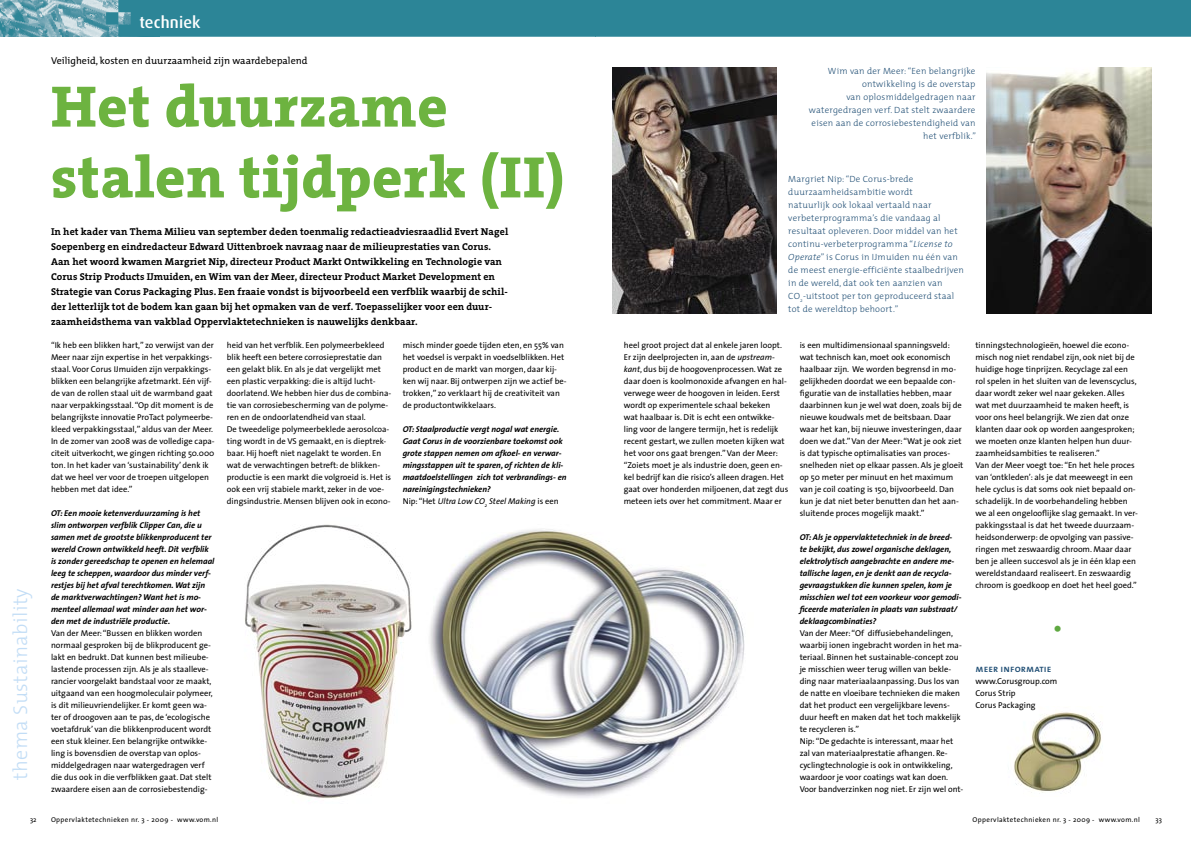
<style>
.page{position:relative;width:1191px;height:842px;background:#fff}
.page>*{position:absolute;margin:0;border:0;box-sizing:border-box;transform-origin:0 0}
.kop{font:800 59px/70.8px "The Serif";letter-spacing:.01em;color:#6db340}
.platte_tekst{font:25px "The Sans";color:#5fa841}
.platte_tekst-2{font:300 20px "The Mix";letter-spacing:.02em;color:#c2ddf6}
.t1{font:500 16.2px "Dax";letter-spacing:.01em;color:#fff}
.intro{font:700 10px/15px "The Serif";letter-spacing:.005em;color:#000}
.chapeau{font:10px "The Mix";letter-spacing:.005em;color:#000}
.subkop{font:10px "The Mix Semi Bold Caps";letter-spacing:.01em;color:#214f75}
.streamer{font:300 9px/13px "The Mix";letter-spacing:.025em;color:#214f75;text-align:right}
.platte_tekst-3{font:8.5px/12px "The Sans";color:#000}
.bold_italic{font:italic 700 8.5px/12px "The Sans";color:#000}
.platte_tekst-4{font:italic 8.5px "The Sans";color:#000}
.t2{font:7px "The Sans";letter-spacing:.05em;color:#000}
.s1{font-style:normal}
.s2{font-style:italic}
</style>
<div class="page">
<img style="left:0;top:0;width:106px;height:37px">
<div style="left:106px;top:0;width:1085px;height:37px;background:#2c8597"></div>
<img style="left:1013px;top:712px;width:89px;height:81px">
<img style="left:612px;top:67px;width:165px;height:246px">
<img style="left:986px;top:67px;width:165px;height:246px">
<img style="left:429px;top:529px;width:316px;height:269px">
<img style="left:245px;top:524px;width:167px;height:274px">
<p class="platte_tekst-2" style="left:4px;top:780px;width:193px;rotate:-90deg">thema Sustainability</p>
<p class="t1" style="left:139px;top:14px;width:63px">techniek</p>
<p class="chapeau" style="left:51px;top:52px;width:258px">Veiligheid, kosten en duurzaamheid zijn waardebepalend</p>
<p class="kop" style="left:51px;top:70px;width:515px">Het duurzame stalen tijdperk (II)</p>
<p class="intro" style="left:51px;top:224px;width:459px">In het kader van Thema Milieu van september deden toenmalig redactieadviesraadlid Evert Nagel Soepenberg en eindredacteur Edward Uittenbroek navraag naar de milieuprestaties van Corus.<br>Aan het woord kwamen Margriet Nip, directeur Product Markt Ontwikkeling en Technologie van Corus Strip Products IJmuiden, en Wim van der Meer, directeur Product Market Development en Strategie van Corus Packaging Plus. Een fraaie vondst is bijvoorbeeld een verfblik waarbij de schil&shy;der letterlijk tot de bodem kan gaan bij het opmaken van de verf. Toepasselijker voor een duur&shy;zaamheidsthema van vakblad Oppervlaktetechnieken is nauwelijks denkbaar.</p>
<p class="platte_tekst-3" style="left:51px;top:339px;width:165px">“Ik heb een blikken hart,” zo verwijst van der Meer naar zijn expertise in het verpakkings&shy;staal. Voor Corus IJmuiden zijn verpakkings&shy;blikken een belangrijke afzetmarkt. Eén vijf&shy;de van de rollen staal uit de warmband gaat naar verpakkingsstaal. “Op dit moment is de belangrijkste innovatie ProTact polymeerbe&shy;kleed verpakkingsstaal,” aldus van der Meer.<br>In de zomer van 2008 was de volledige capa&shy;citeit uitverkocht, we gingen richting 50.000 ton. In het kader van ‘sustainability’ denk ik dat we heel ver voor de troepen uitgelopen hebben met dat idee.”</p>
<p class="bold_italic" style="left:51px;top:507px;width:165px">OT: Een mooie ketenverduurzaming is het slim ontworpen verfblik Clipper Can, die u samen met de grootste blikkenproducent ter wereld Crown ontwikkeld heeft. Dit verfblik is zonder gereedschap te openen en helemaal leeg te scheppen, waardoor dus minder verf&shy;restjes bij het afval terechtkomen. Wat zijn de marktverwachtingen? Want het is mo&shy;menteel allemaal wat minder aan het wor&shy;den met de industriële productie.</p>
<p class="platte_tekst-3" style="left:51px;top:627px;width:163px">Van der Meer: “Bussen en blikken worden normaal gesproken bij de blikproducent ge&shy;lakt en bedrukt. Dat kunnen best milieube&shy;lastende processen zijn. Als je als staalleve&shy;rancier voorgelakt bandstaal voor ze maakt, uitgaand van een hoogmoleculair polymeer, is dit milieuvriendelijker. Er komt geen wa&shy;ter of droogoven aan te pas, de ‘ecologische voetafdruk’ van die blikkenproducent wordt een stuk kleiner. Een belangrijke ontwikke&shy;ling is bovensdien de overstap van oplos&shy;middelgedragen naar watergedragen verf die dus ook in die verfblikken gaat. Dat stelt zwaardere eisen aan de corrosiebestendig-</p>
<p class="platte_tekst-3" style="left:227px;top:339px;width:166px">heid van het verfblik. Een polymeerbekleed blik heeft een betere corrosieprestatie dan een gelakt blik. En als je dat vergelijkt met een plastic verpakking: die is altijd lucht&shy;doorlatend. We hebben hier dus de combina&shy;tie van corrosiebescherming van de polyme&shy;ren en de ondoorlatendheid van staal.</p>
<p class="platte_tekst-3" style="left:227px;top:423px;width:166px">De tweedelige polymeerbeklede aerosolcoa&shy;ting wordt in de VS gemaakt, en is dieptrek&shy;baar. Hij hoeft niet nagelakt te worden. En wat de verwachtingen betreft: de blikken&shy;productie is een markt die volgroeid is. Het is ook een vrij stabiele markt, zeker in de voe&shy;dingsindustrie. Mensen blijven ook in econo-</p>
<p class="platte_tekst-3" style="left:403px;top:339px;width:165px">misch minder goede tijden eten, en 55% van het voedsel is verpakt in voedselblikken. Het product en de markt van morgen, daar kij&shy;ken wíj naar. Bij ontwerpen zijn we actief be&shy;trokken,” zo verklaart hij de creativiteit van de productontwikkelaars.</p>
<p class="bold_italic" style="left:403px;top:423px;width:165px">OT: Staalproductie vergt nogal wat energie.<br>Gaat Corus in de voorzienbare toekomst ook grote stappen nemen om afkoel- en verwar&shy;mingsstappen uit te sparen, of richten de kli&shy;maatdoelstellingen zich tot verbrandings- en nareinigingstechnieken?</p>
<p class="platte_tekst-4" style="left:403px;top:494px;width:158px"><span class="s1">Nip: “Het</span> Ultra Low CO<sub>2</sub> Steel Making <span class="s1">is een</span></p>
<p class="streamer" style="left:809px;top:64px;width:169px">Wim van der Meer: “Een belangrijke ontwikkeling is de overstap<br>van oplosmiddelgedragen naar watergedragen verf. Dat stelt zwaardere eisen aan de corrosiebestendigheid van het verfblik.”</p>
<p class="streamer" style="left:788px;top:172px;width:177px;text-align:left">Margriet Nip: “De Corus-brede duurzaamheidsambitie wordt<br>natuurlijk ook lokaal vertaald naar verbeterprogramma’s die vandaag al resultaat opleveren. Door middel van het continu-verbeterprogramma “<span class="s2">License to Operate</span>” is Corus in IJmuiden nu één van de meest energie-efficiënte staalbedrijven in de wereld, dat ook ten aanzien van CO<sub>2</sub>-uitstoot per ton geproduceerd staal tot de wereldtop behoort.”</p>
<p class="platte_tekst-3" style="left:624px;top:339px;width:166px">heel groot project dat al enkele jaren loopt.<br>Er zijn deelprojecten in, aan de <span class="s2">upstream&shy;kant</span>, dus bij de hoogovenprocessen. Wat ze daar doen is koolmonoxide afvangen en hal&shy;verwege weer de hoogoven in leiden. Eerst wordt op experimentele schaal bekeken<br>wat haalbaar is. Dit is echt een ontwikke&shy;ling voor de langere termijn, het is redelijk recent gestart, we zullen moeten kijken wat het voor ons gaat brengen.” Van der Meer: “Zoiets moet je als industrie doen, geen en&shy;kel bedrijf kan die risico’s alleen dragen. Het gaat over honderden miljoenen, dat zegt dus meteen iets over het commitment. Maar er</p>
<p class="platte_tekst-3" style="left:799px;top:339px;width:165px">is een multidimensionaal spanningsveld: wat technisch kan, moet ook economisch haalbaar zijn. We worden begrensd in mo&shy;gelijkheden doordat we een bepaalde con&shy;figuratie van de installaties hebben, maar daarbinnen kun je wel wat doen, zoals bij de nieuwe koudwals met de beitsbaan. Daar waar het kan, bij nieuwe investeringen, daar doen we dat.” Van der Meer: “Wat je ook ziet is dat typische optimalisaties van proces&shy;snelheden niet op elkaar passen. Als je gloeit op 50 meter per minuut en het maximum van je coil coating is 150, bijvoorbeeld. Dan kun je dat niet beter benutten dan het aan&shy;sluitende proces mogelijk maakt.”</p>
<p class="bold_italic" style="left:799px;top:531px;width:163px">OT: Als je oppervlaktetechniek in de breed&shy;te bekijkt, dus zowel organische deklagen, elektrolytisch aangebrachte en andere me&shy;tallische lagen, en je denkt aan de recycla&shy;gevraagstukken die kunnen spelen, kom je misschien wel tot een voorkeur voor gemodi&shy;ficeerde materialen in plaats van substraat/ deklaagcombinaties?</p>
<p class="platte_tekst-3" style="left:799px;top:627px;width:164px">Van der Meer: “Of diffusiebehandelingen, waarbij ionen ingebracht worden in het ma&shy;teriaal. Binnen het sustainable-concept zou je misschien weer terug willen van bekle&shy;ding naar materiaalaanpassing. Dus los van de natte en vloeibare technieken die maken dat het product een vergelijkbare levens&shy;duur heeft en maken dat het toch makkelijk te recycleren is.”</p>
<p class="platte_tekst-3" style="left:799px;top:735px;width:165px">Nip: “De gedachte is interessant, maar het zal van materiaalprestatie afhangen. Re&shy;cyclingtechnologie is ook in ontwikkeling, waardoor je voor coatings wat kan doen.<br>Voor bandverzinken nog niet. Er zijn wel ont-</p>
<p class="platte_tekst-3" style="left:975px;top:339px;width:163px">tinningstechnologieën, hoewel die econo&shy;misch nog niet rendabel zijn, ook niet bij de huidige hoge tinprijzen. Recyclage zal een rol spelen in het sluiten van de levenscyclus, daar wordt zeker wel naar gekeken. Alles wat met duurzaamheid te maken heeft, is voor ons heel belangrijk. We zien dat onze klanten daar ook op worden aangesproken; we moeten onze klanten helpen hun duur&shy;zaamheidsambities te realiseren.”</p>
<p class="platte_tekst-3" style="left:975px;top:459px;width:164px">Van der Meer voegt toe: “En het hele proces van ‘ontkleden’: als je dat meeweegt in een hele cyclus is dat soms ook niet bepaald on&shy;schadelijk. In de voorbehandeling hebben we al een ongelooflijke slag gemaakt. In ver&shy;pakkingsstaal is dat het tweede duurzaam&shy;heidsonderwerp: de opvolging van passive&shy;ringen met zeswaardig chroom. Maar daar ben je alleen succesvol als je in één klap een wereldstandaard realiseert. En zeswaardig chroom is goedkoop en doet het heel goed.”</p>
<p class="platte_tekst" style="left:1052px;top:607px;width:12px">•</p>
<p class="subkop" style="left:975px;top:660px;width:78px">meer informatie</p>
<p class="platte_tekst-3" style="left:975px;top:675px;width:83px">www.Corusgroup.com</p>
<p class="platte_tekst-3" style="left:975px;top:687px;width:42px">Corus Strip</p>
<p class="platte_tekst-3" style="left:975px;top:699px;width:62px">Corus Packaging</p>
<p class="t2" style="left:30px;top:813px;width:8px">32</p>
<p class="t2" style="left:51px;top:813px;width:169px">Oppervlaktetechnieken nr. 3 - 2009 - www.vom.nl</p>
<p class="t2" style="left:972px;top:813px;width:169px">Oppervlaktetechnieken nr. 3 - 2009 - www.vom.nl</p>
<p class="t2" style="left:1155px;top:813px;width:8px">33</p>
</div>
